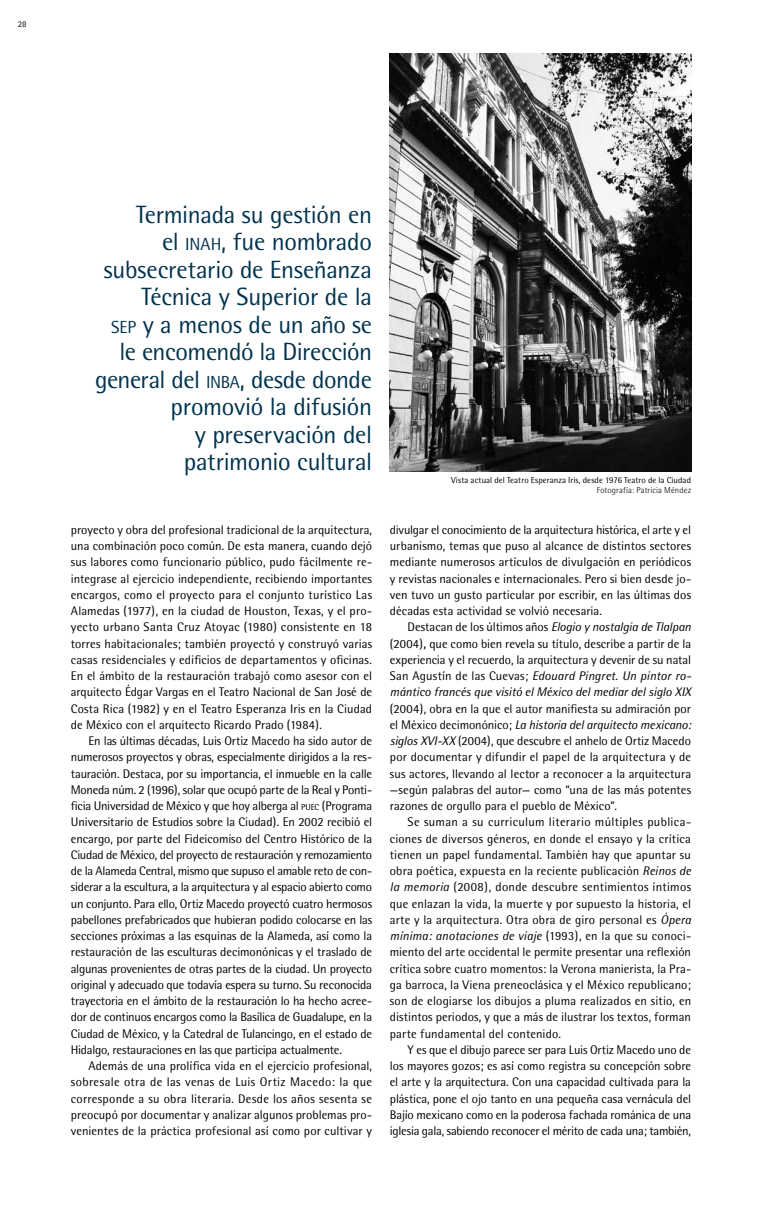
<style>
.page{position:relative;width:762px;height:1205px;background:#fff}
.page>*{position:absolute;margin:0;border:0;box-sizing:border-box;transform-origin:0 0}
.t1{font:25px/27.5px "Rotis Semi Sans";letter-spacing:-.01em;color:#00334e;text-align:right}
.t2{font:12.5px/16.2px "Rotis Semi Sans";color:#000;text-align:justify}
.t3{font:8.75px "Rotis Semi Sans";letter-spacing:.005em;color:#000}
.t4{font:300 8.75px "Rotis Semi Sans";letter-spacing:.01em;color:#000}
.t5{font:8.75px "Rotis Sans Serif";color:#000}
.s1{font-size:17.5px}
.s2{font-size:8.75px}
.s3{font-style:italic}
.s4{font-weight:700}
</style>
<div class="page">
<img style="left:390px;top:53px;width:301px;height:418px">
<p class="t5" style="left:18px;top:19px;width:10px">28</p>
<p class="t1" style="left:95px;top:200px;width:278px">Terminada su gestión en<br>el <span class="s1">INAH</span>, fue nombrado subsecretario de Enseñanza<br>Técnica y Superior de la<br><span class="s1">SEP</span> y a menos de un año se le encomendó la Dirección general del <span class="s1">INBA</span>, desde donde promovió la difusión<br>y preservación del patrimonio cultural</p>
<p class="t2" style="left:71px;top:521px;width:303px">proyecto y obra del profesional tradicional de la arquitectura, una combinación poco común. De esta manera, cuando dejó sus labores como funcionario público, pudo fácilmente re&shy;integrase al ejercicio independiente, recibiendo importantes encargos, como el proyecto para el conjunto turístico Las Alamedas (1977), en la ciudad de Houston, Texas, y el pro&shy;yecto urbano Santa Cruz Atoyac (1980) consistente en 18 torres habitacionales; también proyectó y construyó varias casas residenciales y edificios de departamentos y oficinas.<br>En el ámbito de la restauración trabajó como asesor con el arquitecto Édgar Vargas en el Teatro Nacional de San José de Costa Rica (1982) y en el Teatro Esperanza Iris en la Ciudad de México con el arquitecto Ricardo Prado (1984).</p>
<p class="t2" style="left:71px;top:733px;width:303px;text-indent:18px">En las últimas décadas, Luis Ortiz Macedo ha sido autor de numerosos proyectos y obras, especialmente dirigidos a la res&shy;tauración. Destaca, por su importancia, el inmueble en la calle Moneda núm. 2 (1996), solar que ocupó parte de la Real y Ponti&shy;ficia Universidad de México y que hoy alberga al <span class="s2">PUEC</span> (Programa Universitario de Estudios sobre la Ciudad). En 2002 recibió el encargo, por parte del Fideicomiso del Centro Histórico de la Ciudad de México, del proyecto de restauración y remozamiento de la Alameda Central, mismo que supuso el amable reto de con&shy;siderar a la escultura, a la arquitectura y al espacio abierto como un conjunto. Para ello, Ortiz Macedo proyectó cuatro hermosos pabellones prefabricados que hubieran podido colocarse en las secciones próximas a las esquinas de la Alameda, así como la restauración de las esculturas decimonónicas y el traslado de algunas provenientes de otras partes de la ciudad. Un proyecto original y adecuado que todavía espera su turno. Su reconocida trayectoria en el ámbito de la restauración lo ha hecho acree&shy;dor de continuos encargos como la Basílica de Guadalupe, en la Ciudad de México, y la Catedral de Tulancingo, en el estado de Hidalgo, restauraciones en las que participa actualmente.</p>
<p class="t2" style="left:71px;top:1058px;width:303px;text-indent:18px">Además de una prolífica vida en el ejercicio profesional, sobresale otra de las venas de Luis Ortiz Macedo: la que corresponde a su obra literaria. Desde los años sesenta se preocupó por documentar y analizar algunos problemas pro&shy;venientes de la práctica profesional así como por cultivar y</p>
<p class="t3" style="left:451px;top:475px;width:241px">Vista actual del Teatro Esperanza Iris, desde 1976 Teatro de la Ciudad</p>
<p class="t4" style="left:597px;top:485px;width:96px">Fotografía: Patricia Méndez</p>
<p class="t2" style="left:390px;top:521px;width:303px">divulgar el conocimiento de la arquitectura histórica, el arte y el urbanismo, temas que puso al alcance de distintos sectores mediante numerosos artículos de divulgación en periódicos y revistas nacionales e internacionales. Pero si bien desde jo&shy;ven tuvo un gusto particular por escribir, en las últimas dos décadas esta actividad se volvió necesaria.</p>
<p class="t2" style="left:390px;top:619px;width:303px;text-indent:18px">Destacan de los últimos años <span class="s3">Elogio y nostalgia de Tlalpan </span>(2004)<span class="s4">,</span> que como bien revela su título, describe a partir de la experiencia y el recuerdo, la arquitectura y devenir de su natal San Agustín de las Cuevas; <span class="s3">Edouard Pingret. Un pintor ro&shy;mántico francés que visitó el México del mediar del siglo XIX</span></p>
<p class="t2" style="left:390px;top:700px;width:303px">(2004), obra en la que el autor manifiesta su admiración por el México decimonónico; <span class="s3">La historia del arquitecto mexicano: siglos XVI-XX</span> (2004), que descubre el anhelo de Ortiz Macedo por documentar y difundir el papel de la arquitectura y de sus actores, llevando al lector a reconocer a la arquitectura —según palabras del autor— como “una de las más potentes razones de orgullo para el pueblo de México”.</p>
<p class="t2" style="left:390px;top:814px;width:303px;text-indent:18px">Se suman a su curriculum literario múltiples publica&shy;ciones de diversos géneros, en donde el ensayo y la crítica tienen un papel fundamental. También hay que apuntar su obra poética, expuesta en la reciente publicación <span class="s3">Reinos de la memoria</span> (2008), donde descubre sentimientos íntimos que enlazan la vida, la muerte y por supuesto la historia, el arte y la arquitectura. Otra obra de giro personal es <span class="s3">Ópera mínima: anotaciones de viaje</span> (1993), en la que su conoci&shy;miento del arte occidental le permite presentar una reflexión crítica sobre cuatro momentos: la Verona manierista, la Pra&shy;ga barroca, la Viena preneoclásica y el México republicano; son de elogiarse los dibujos a pluma realizados en sitio, en distintos periodos, y que a más de ilustrar los textos, forman parte fundamental del contenido.</p>
<p class="t2" style="left:390px;top:1041px;width:303px;text-indent:18px">Y es que el dibujo parece ser para Luis Ortiz Macedo uno de los mayores gozos; es así como registra su concepción sobre el arte y la arquitectura. Con una capacidad cultivada para la plástica, pone el ojo tanto en una pequeña casa vernácula del Bajío mexicano como en la poderosa fachada románica de una iglesia gala, sabiendo reconocer el mérito de cada una; también,</p>
</div>
